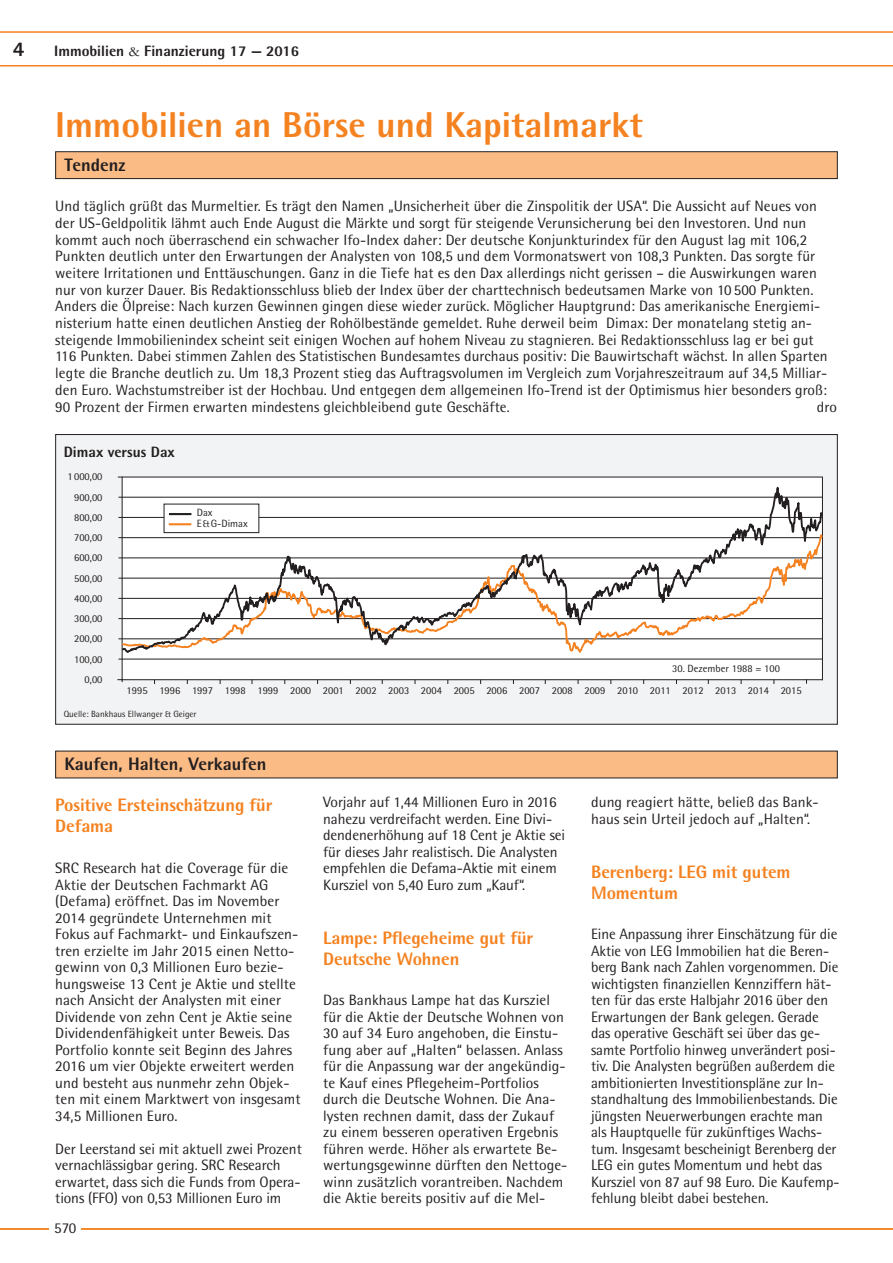
<style>
.page{position:relative;width:893px;height:1263px;background:#fff}
.page>*{position:absolute;margin:0;border:0;box-sizing:border-box;transform-origin:0 0}
.t1{font:800 36px "Rotis Semi Sans";color:#f58220}
.t2{font:800 21px "Rotis Semi Sans";color:#231f20}
.t3{font:800 18px/21px "Rotis Semi Sans";letter-spacing:-.005em;color:#f58220}
.t4{font:800 18px "Rotis Semi Sans";color:#231f20}
.t5{font:15px/16.5px "Rotis Semi Sans";letter-spacing:.005em;color:#231f20}
.t6{font:800 15px "Rotis Semi Sans";color:#231f20}
.t7{font:10.5px/11.4px "Rotis Semi Sans";color:#231f20}
.t8{font:9px "Rotis Semi Sans";color:#231f20}
.s1{font-family:"Garamond";font-weight:400}
</style>
<div class="page">
<svg style="left:0;top:31px;width:893px;height:36px"></svg>
<hr style="left:0;top:1228px;width:893px;height:2px;background:#f58220">
<div style="left:56px;top:751px;width:781px;height:27px;background:#fbbb85"></div>
<div style="left:56px;top:152px;width:781px;height:27px;background:#fbbb85"></div>
<div style="left:55px;top:151px;width:783px;height:28px;border:1px solid #231f20"></div>
<div style="left:49px;top:1214px;width:32px;height:31px;background:#fff"></div>
<div style="left:56px;top:434px;width:781px;height:290px;background:#f2f3f4"></div>
<div style="left:122px;top:477px;width:700px;height:202px;background:#fff"></div>
<hr style="left:118px;top:497px;width:704px;height:1px;background:#231f20">
<hr style="left:118px;top:659px;width:704px;height:1px;background:#231f20">
<hr style="left:118px;top:638px;width:704px;height:1px;background:#231f20">
<hr style="left:118px;top:618px;width:704px;height:1px;background:#231f20">
<hr style="left:118px;top:598px;width:704px;height:1px;background:#231f20">
<hr style="left:118px;top:578px;width:704px;height:1px;background:#231f20">
<hr style="left:118px;top:557px;width:704px;height:1px;background:#231f20">
<hr style="left:118px;top:537px;width:704px;height:1px;background:#231f20">
<hr style="left:118px;top:517px;width:704px;height:1px;background:#231f20">
<hr style="left:118px;top:477px;width:704px;height:1px;background:#231f20">
<hr style="left:822px;top:477px;width:1px;height:203px;background:#231f20">
<hr style="left:122px;top:679px;width:700px;height:1px;background:#231f20">
<hr style="left:122px;top:477px;width:1px;height:203px;background:#231f20">
<svg style="left:120px;top:476px;width:703px;height:181px"></svg>
<h2 class="t2" style="left:13px;top:35px;width:13px">4</h2>
<p class="t6" style="left:54px;top:41px;width:246px">Immobilien <span class="s1">&amp;</span> Finanzierung 17 — 2016</p>
<h1 class="t1" style="left:55px;top:102px;width:589px">Immobilien an Börse und Kapitalmarkt</h1>
<p class="t4" style="left:65px;top:153px;width:63px">Tendenz</p>
<p class="t5" style="left:55px;top:198px;width:774px">Und täglich grüßt das Murmeltier. Es trägt den Namen „Unsicherheit über die Zinspolitik der USA“. Die Aussicht auf Neues von der US-Geldpolitik lähmt auch Ende August die Märkte und sorgt für steigende Verunsicherung bei den Investoren. Und nun kommt auch noch überraschend ein schwacher Ifo-Index daher: Der deutsche Konjunkturindex für den August lag mit 106,2<br>Punkten deutlich unter den Erwartungen der Analysten von 108,5 und dem Vormonatswert von 108,3 Punkten. Das sorgte für weitere Irritationen und Enttäuschungen. Ganz in die Tiefe hat es den Dax allerdings nicht gerissen – die Auswirkungen waren nur von kurzer Dauer. Bis Redaktionsschluss blieb der Index über der charttechnisch bedeutsamen Marke von 10 500 Punkten.<br>Anders die Ölpreise: Nach kurzen Gewinnen gingen diese wieder zurück. Möglicher Hauptgrund: Das amerikanische Energiemi&shy;nisterium hatte einen deutlichen Anstieg der Rohölbestände gemeldet. Ruhe derweil beim Dimax: Der monatelang stetig an&shy;steigende Immobilienindex scheint seit einigen Wochen auf hohem Niveau zu stagnieren. Bei Redaktionsschluss lag er bei gut 116 Punkten. Dabei stimmen Zahlen des Statistischen Bundesamtes durchaus positiv: Die Bauwirtschaft wächst. In allen Sparten legte die Branche deutlich zu. Um 18,3 Prozent stieg das Auftragsvolumen im Vergleich zum Vorjahreszeitraum auf 34,5 Milliar&shy;den Euro. Wachstumstreiber ist der Hochbau. Und entgegen dem allgemeinen Ifo-Trend ist der Optimismus hier besonders groß:<br>90 Prozent der Firmen erwarten mindestens gleichbleibend gute Geschäfte.</p>
<p class="t5" style="left:817px;top:398px;width:21px">dro</p>
<p class="t6" style="left:64px;top:442px;width:112px">Dimax versus Dax</p>
<p class="t7" style="left:68px;top:471px;width:36px">1000,00</p>
<p class="t7" style="left:74px;top:491px;width:30px">900,00</p>
<p class="t7" style="left:74px;top:511px;width:30px">800,00</p>
<p class="t7" style="left:74px;top:532px;width:30px">700,00</p>
<p class="t7" style="left:74px;top:552px;width:30px">600,00</p>
<p class="t7" style="left:74px;top:572px;width:30px">500,00</p>
<p class="t7" style="left:74px;top:592px;width:30px">400,00</p>
<p class="t7" style="left:74px;top:613px;width:30px">300,00</p>
<p class="t7" style="left:74px;top:633px;width:30px">200,00</p>
<p class="t7" style="left:74px;top:653px;width:30px">100,00</p>
<p class="t7" style="left:85px;top:674px;width:19px">0,00</p>
<p class="t7" style="left:197px;top:507px;width:52px">Dax<br>E&amp;G-Dimax</p>
<p class="t7" style="left:672px;top:662px;width:109px">30. Dezember 1988 = 100</p>
<p class="t7" style="left:127px;top:685px;width:676px">1995 1996 1997 1998 1999 2000 2001 2002 2003 2004 2005 2006 2007 2008 2009 2010 2011 2012 2013 2014 2015</p>
<p class="t8" style="left:64px;top:709px;width:134px">Quelle: Bankhaus Ellwanger &amp; Geiger</p>
<p class="t4" style="left:65px;top:753px;width:203px">Kaufen, Halten, Verkaufen</p>
<p class="t3" style="left:55px;top:793px;width:219px">Positive Ersteinschätzung für<br>Defama</p>
<p class="t5" style="left:55px;top:860px;width:247px">SRC Research hat die Coverage für die Aktie der Deutschen Fachmarkt AG (Defama) eröffnet. Das im November 2014 gegründete Unternehmen mit Fokus auf Fachmarkt- und Einkaufszen&shy;tren erzielte im Jahr 2015 einen Netto&shy;gewinn von 0,3 Millionen Euro bezie&shy;hungsweise 13 Cent je Aktie und stellte nach Ansicht der Analysten mit einer Dividende von zehn Cent je Aktie seine Dividendenfähigkeit unter Beweis. Das Portfolio konnte seit Beginn des Jahres 2016 um vier Objekte erweitert werden und besteht aus nunmehr zehn Objek&shy;ten mit einem Marktwert von insgesamt 34,5 Millionen Euro.</p>
<p class="t5" style="left:55px;top:1140px;width:248px">Der Leerstand sei mit aktuell zwei Prozent vernachlässigbar gering. SRC Research erwartet, dass sich die Funds from Opera&shy;tions (FFO) von 0,53 Millionen Euro im</p>
<p class="t5" style="left:54px;top:1219px;width:23px">570</p>
<p class="t5" style="left:55px;top:1223px;width:22px">xxx</p>
<p class="t5" style="left:323px;top:794px;width:243px">Vorjahr auf 1,44 Millionen Euro in 2016 nahezu verdreifacht werden. Eine Divi&shy;dendenerhöhung auf 18 Cent je Aktie sei für dieses Jahr realistisch. Die Analysten empfehlen die Defama-Aktie mit einem Kursziel von 5,40 Euro zum „Kauf“.</p>
<p class="t3" style="left:323px;top:927px;width:212px">Lampe: Pflegeheime gut für<br>Deutsche Wohnen</p>
<p class="t5" style="left:323px;top:992px;width:246px">Das Bankhaus Lampe hat das Kursziel für die Aktie der Deutsche Wohnen von 30 auf 34 Euro angehoben, die Einstu&shy;fung aber auf „Halten“ belassen. Anlass für die Anpassung war der angekündig&shy;te Kauf eines Pflegeheim-Portfolios durch die Deutsche Wohnen. Die Ana&shy;lysten rechnen damit, dass der Zukauf zu einem besseren operativen Ergebnis führen werde. Höher als erwartete Be&shy;wertungsgewinne dürften den Nettoge&shy;winn zusätzlich vorantreiben. Nachdem die Aktie bereits positiv auf die Mel-</p>
<p class="t5" style="left:591px;top:794px;width:229px">dung reagiert hätte, beließ das Bank&shy;haus sein Urteil jedoch auf „Halten“.</p>
<p class="t3" style="left:591px;top:861px;width:201px">Berenberg: LEG mit gutem<br>Momentum</p>
<p class="t5" style="left:591px;top:926px;width:250px">Eine Anpassung ihrer Einschätzung für die Aktie von LEG Immobilien hat die Beren&shy;berg Bank nach Zahlen vorgenommen. Die wichtigsten finanziellen Kennziffern hät&shy;ten für das erste Halbjahr 2016 über den Erwartungen der Bank gelegen. Gerade das operative Geschäft sei über das ge&shy;samte Portfolio hinweg unverändert posi&shy;tiv. Die Analysten begrüßen außerdem die ambitionierten Investitionspläne zur In&shy;standhaltung des Immobilienbestands. Die jüngsten Neuerwerbungen erachte man als Hauptquelle für zukünftiges Wachs&shy;tum. Insgesamt bescheinigt Berenberg der LEG ein gutes Momentum und hebt das Kursziel von 87 auf 98 Euro. Die Kaufemp&shy;fehlung bleibt dabei bestehen.</p>
</div>
